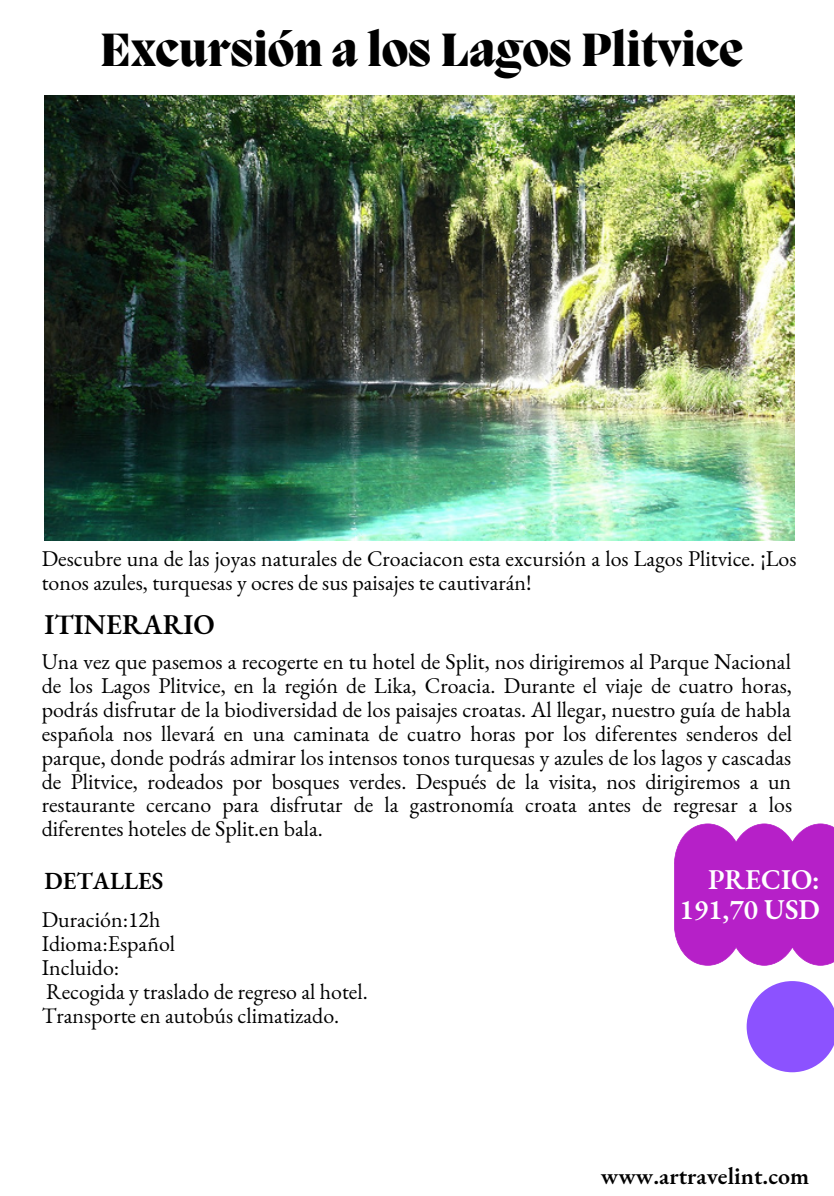
<style>
.page{position:relative;width:834px;height:1196px;background:#fff}
.page>*{position:absolute;margin:0;border:0;box-sizing:border-box;transform-origin:0 0}
.t1{font:800 48px "Migra";color:#000}
.t2{font:600 28px "EB Garamond";color:#fff}
.t3{font:600 28px "EB Garamond";color:#000}
.t4{font:600 24px "EB Garamond";color:#000}
.t5{font:22px/24px "EB Garamond";color:#000}
</style>
<div class="page">
<img style="left:45px;top:96px;width:750px;height:444px">
<svg style="left:674px;top:823px;width:160px;height:142px;background:#bc33cc"></svg>
<svg style="left:746px;top:981px;width:88px;height:91px"></svg>
<p class="t1" style="left:100px;top:27px;width:644px">Excursión a los Lagos Plitvice</p>
<p class="t5" style="left:42px;top:546px;width:756px">Descubre una de las joyas naturales de Croaciacon esta excursión a los Lagos Plitvice. ¡Los tonos azules, turquesas y ocres de sus paisajes te cautivarán!</p>
<p class="t3" style="left:45px;top:606px;width:172px">ITINERARIO</p>
<p class="t5" style="left:42px;top:649px;width:752px;text-align:justify">Una vez que pasemos a recogerte en tu hotel de Split, nos dirigiremos al Parque Nacional de los Lagos Plitvice, en la región de Lika, Croacia. Durante el viaje de cuatro horas, podrás disfrutar de la biodiversidad de los paisajes croatas. Al llegar, nuestro guía de habla española nos llevará en una caminata de cuatro horas por los diferentes senderos del parque, donde podrás admirar los intensos tonos turquesas y azules de los lagos y cascadas de Plitvice, rodeados por bosques verdes. Después de la visita, nos dirigiremos a un restaurante cercano para disfrutar de la gastronomía croata antes de regresar a los diferentes hoteles de Split.en bala.</p>
<p class="t4" style="left:45px;top:865px;width:120px">DETALLES</p>
<p class="t5" style="left:42px;top:907px;width:120px">Duración:12h</p>
<p class="t5" style="left:42px;top:931px;width:135px">Idioma:Español</p>
<p class="t5" style="left:42px;top:955px;width:79px">Incluido:</p>
<p class="t5" style="left:46px;top:979px;width:323px">Recogida y traslado de regreso al hotel.</p>
<p class="t5" style="left:42px;top:1003px;width:299px">Transporte en autobús climatizado.</p>
<p class="t2" style="left:708px;top:860px;width:113px">PRECIO:</p>
<p class="t2" style="left:679px;top:890px;width:142px">191,70 USD</p>
<p class="t4" style="left:601px;top:1160px;width:210px">www.artravelint.com</p>
</div>
